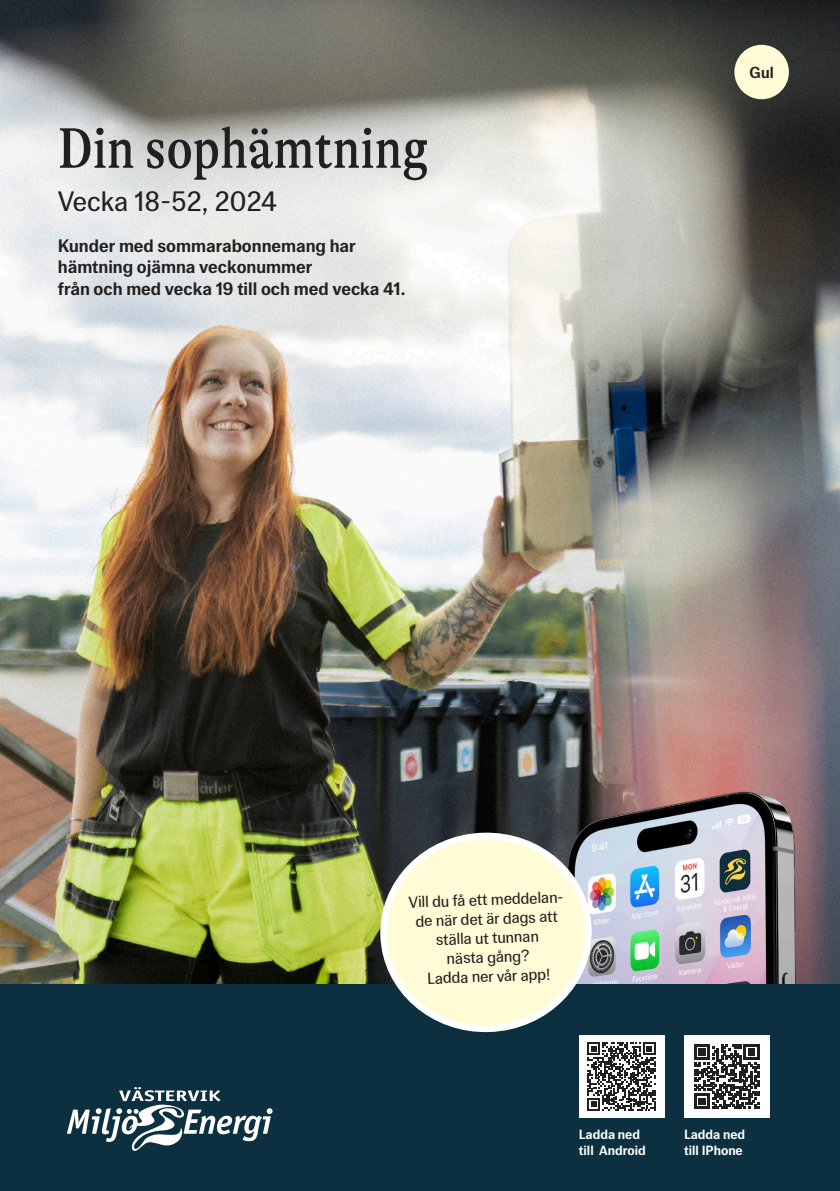
<style>
.page{position:relative;width:840px;height:1191px;background:#fff}
.page>*{position:absolute;margin:0;border:0;box-sizing:border-box;transform-origin:0 0}
.t1{font:condensed 58px "GT Alpina";color:#231f20}
.t2{font:28px "MNKY Jane";color:#231f20}
.t3{font:500 18px "MNKY Jane";color:#231f20}
.t4{font:16px/19.2px "MNKY Jane";color:#231f20;text-align:center}
.t5{font:500 16px "MNKY Jane";color:#231f20}
.t6{font:500 13.4px "MNKY Jane";color:#fff}
</style>
<div class="page">
<img style="left:0;top:0;width:839px;height:984px">
<img style="left:534px;top:777px;width:305px;height:207px">
<div style="left:0;top:984px;width:839px;height:207px;background:#0c303f"></div>
<svg style="left:67px;top:1087px;width:205px;height:63px"></svg>
<div style="left:734px;top:45px;width:54px;height:54px;background:#fffbd6;border-radius:50%"></div>
<div style="left:578px;top:1035px;width:85px;height:83px;background:#fff"></div>
<svg style="left:587px;top:1042px;width:68px;height:68px"></svg>
<div style="left:683px;top:1035px;width:86px;height:83px;background:#fff"></div>
<svg style="left:694px;top:1044px;width:64px;height:65px"></svg>
<svg style="left:379px;top:831px;width:213px;height:202px"></svg>
<p class="t1" style="left:58px;top:116px;width:372px">Din sophämtning</p>
<p class="t2" style="left:58px;top:185px;width:220px">Vecka 18-52, 2024</p>
<p class="t3" style="left:58px;top:235px;width:299px">Kunder med sommarabonnemang har</p>
<p class="t3" style="left:58px;top:256px;width:256px">hämtning ojämna veckonummer</p>
<p class="t3" style="left:58px;top:278px;width:349px">från och med vecka 19 till och med vecka 41.</p>
<p class="t5" style="left:749px;top:64px;width:26px">Gul</p>
<p class="t4" style="left:408px;top:892px;width:158px;rotate:-2deg">Vill du få ett meddelan&shy;de när det är dags att ställa ut tunnan<br>nästa gång?</p>
<p class="t4" style="left:427px;top:968px;width:124px;rotate:-2deg">Ladda ner vår app!</p>
<p class="t6" style="left:578px;top:1126px;width:63px">Ladda ned</p>
<p class="t6" style="left:578px;top:1142px;width:68px">till Android</p>
<p class="t6" style="left:683px;top:1126px;width:63px">Ladda ned</p>
<p class="t6" style="left:683px;top:1142px;width:60px">till IPhone</p>
</div>
